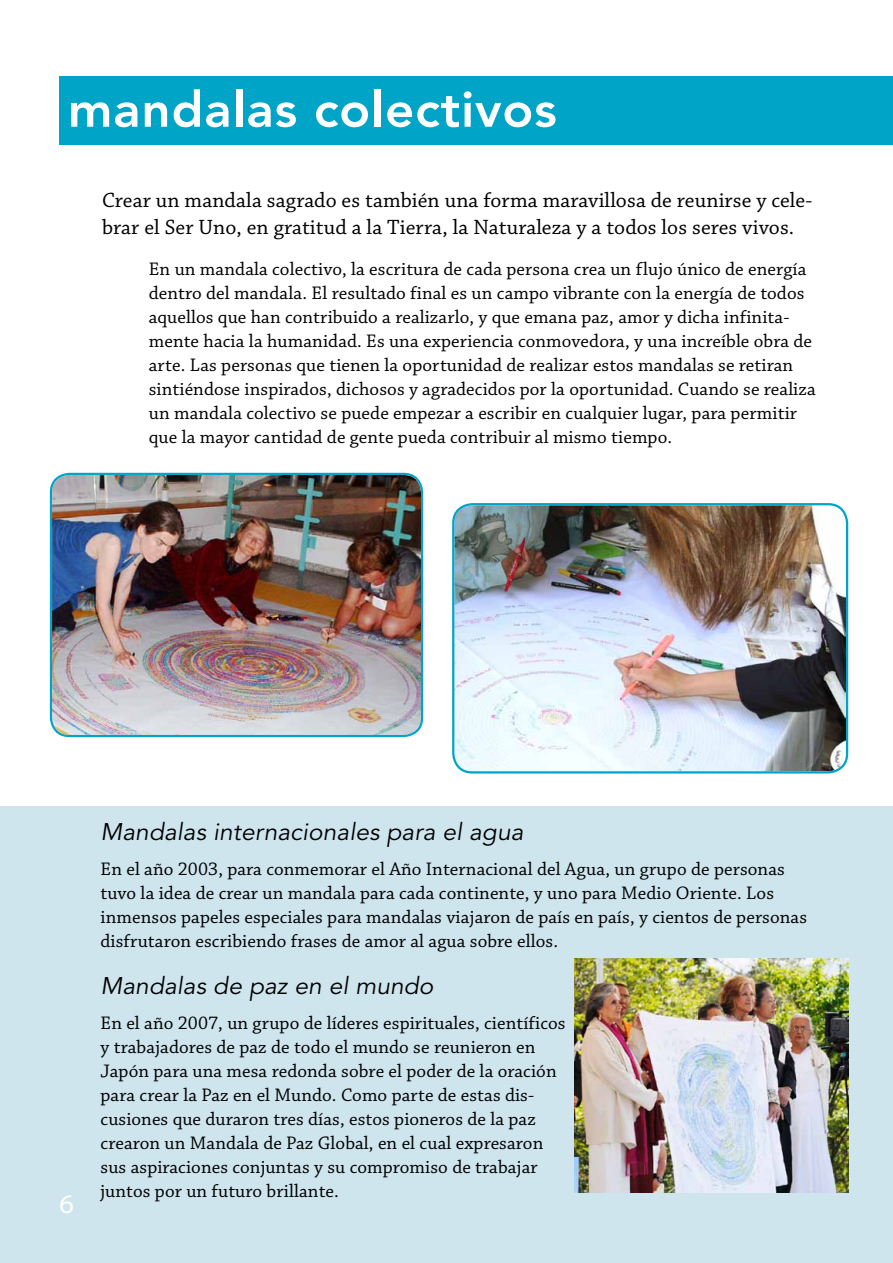
<style>
.page{position:relative;width:893px;height:1263px;background:#fff}
.page>*{position:absolute;margin:0;border:0;box-sizing:border-box;transform-origin:0 0}
.t1{font:800 49.5px "Avenir LT Std";letter-spacing:.015em;color:#fff}
.t2{font:27px "Myriad Pro";color:#fff;scale:1.05 1}
.t3{font:italic 24px "Avenir LT Std";letter-spacing:.005em;color:#000}
.t4{font:21.75px/27px "Chaparral Pro";letter-spacing:.005em;color:#000}
.t5{font:19.2px/24px "Chaparral Pro";letter-spacing:.005em;color:#000}
</style>
<div class="page">
<img style="left:454px;top:505px;width:392px;height:266px">
<div style="left:452px;top:503px;width:396px;height:270px;border:2px solid #00a4c7;border-radius:19px"></div>
<img style="left:52px;top:475px;width:369px;height:260px">
<div style="left:50px;top:473px;width:373px;height:264px;border:2px solid #00a4c7;border-radius:18px"></div>
<div style="left:0;top:807px;width:893px;height:456px;background:#cfe5ee"></div>
<div style="left:60px;top:77px;width:833px;height:68px;background:#00a4c7"></div>
<img style="left:575px;top:959px;width:273px;height:233px">
<h1 class="t1" style="left:68px;top:80px;width:490px">mandalas colectivos</h1>
<p class="t4" style="left:102px;top:188px;width:712px">Crear un mandala sagrado es también una forma maravillosa de reunirse y cele&shy;brar el Ser Uno, en gratitud a la Tierra, la Naturaleza y a todos los seres vivos.</p>
<p class="t5" style="left:149px;top:258px;width:668px">En un mandala colectivo, la escritura de cada persona crea un flujo único de energía dentro del mandala. El resultado final es un campo vibrante con la energía de todos aquellos que han contribuido a realizarlo, y que emana paz, amor y dicha infinita&shy;mente hacia la humanidad. Es una experiencia conmovedora, y una increíble obra de arte. Las personas que tienen la oportunidad de realizar estos mandalas se retiran sintiéndose inspirados, dichosos y agradecidos por la oportunidad. Cuando se realiza un mandala colectivo se puede empezar a escribir en cualquier lugar, para permitir que la mayor cantidad de gente pueda contribuir al mismo tiempo.</p>
<h2 class="t2" style="left:60px;top:1187px;width:15px">6</h2>
<p class="t3" style="left:101px;top:818px;width:424px">Mandalas internacionales para el agua</p>
<p class="t5" style="left:101px;top:857px;width:708px">En el año 2003, para conmemorar el Año Internacional del Agua, un grupo de personas tuvo la idea de crear un mandala para cada continente, y uno para Medio Oriente. Los inmensos papeles especiales para mandalas viajaron de país en país, y cientos de personas disfrutaron escribiendo frases de amor al agua sobre ellos.</p>
<p class="t3" style="left:101px;top:972px;width:334px">Mandalas de paz en el mundo</p>
<p class="t5" style="left:101px;top:1011px;width:466px">En el año 2007, un grupo de líderes espirituales, científicos y trabajadores de paz de todo el mundo se reunieron en Japón para una mesa redonda sobre el poder de la oración para crear la Paz en el Mundo. Como parte de estas dis&shy;cusiones que duraron tres días, estos pioneros de la paz crearon un Mandala de Paz Global, en el cual expresaron sus aspiraciones conjuntas y su compromiso de trabajar juntos por un futuro brillante.</p>
</div>
